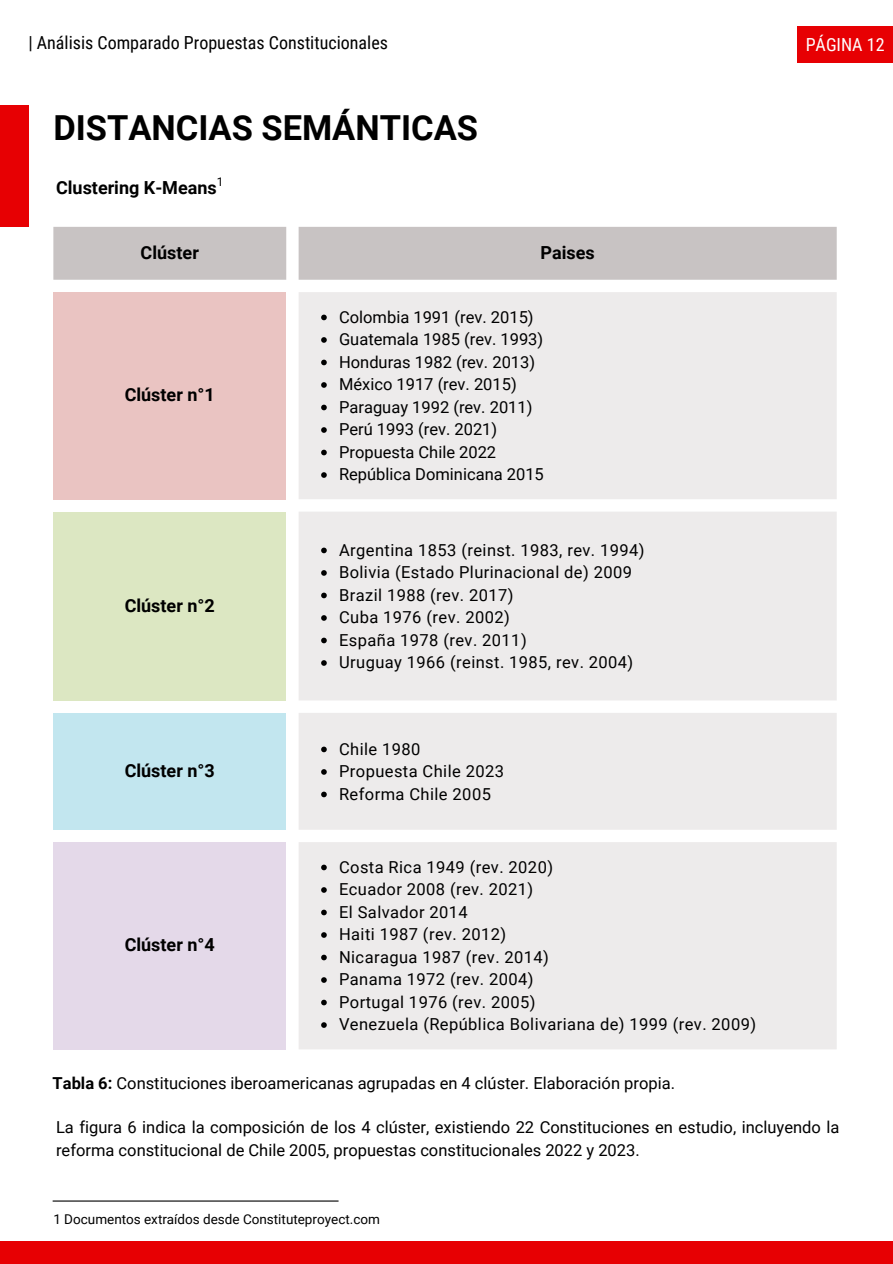
<style>
.page{position:relative;width:893px;height:1264px;background:#fff}
.page>*{position:absolute;margin:0;border:0;box-sizing:border-box;transform-origin:0 0}
.t1{font:700 34.5px "Roboto";color:#000}
.t2{font:700 18px "Roboto";color:#000}
.t3{font:18px "Roboto Condensed";color:#000}
.t4{font:18px "Roboto Condensed";color:#fff}
.t5{font:16.5px/22.5px "Roboto";color:#000}
.t6{font:16.5px/22.5px "Roboto";letter-spacing:.025em;color:#000}
.t7{font:13.5px "Roboto";color:#000}
.t8{font:12px "Roboto";color:#000}
.s1{font-weight:700}
</style>
<div class="page">
<div style="left:796px;top:27px;width:96px;height:36px;background:#e70003"></div>
<div style="left:0;top:1241px;width:892px;height:22px;background:#e70003"></div>
<div style="left:0;top:106px;width:28px;height:121px;background:#e70003"></div>
<div style="left:53px;top:227px;width:783px;height:53px;background:#c8c3c3"></div>
<div style="left:53px;top:292px;width:233px;height:207px;background:#eac4c2"></div>
<div style="left:299px;top:292px;width:537px;height:757px;background:#edebeb"></div>
<div style="left:53px;top:511px;width:233px;height:189px;background:#dce7c2"></div>
<div style="left:53px;top:713px;width:233px;height:116px;background:#c2e6ef"></div>
<div style="left:53px;top:842px;width:233px;height:207px;background:#e4d9e9"></div>
<svg style="left:321px;top:314px;width:6px;height:6px"></svg>
<svg style="left:321px;top:337px;width:6px;height:6px"></svg>
<svg style="left:321px;top:359px;width:6px;height:6px"></svg>
<svg style="left:321px;top:382px;width:6px;height:6px"></svg>
<svg style="left:321px;top:404px;width:6px;height:6px"></svg>
<svg style="left:321px;top:427px;width:6px;height:6px"></svg>
<svg style="left:321px;top:449px;width:6px;height:6px"></svg>
<svg style="left:321px;top:472px;width:6px;height:6px"></svg>
<svg style="left:321px;top:547px;width:6px;height:6px"></svg>
<svg style="left:321px;top:570px;width:6px;height:5px"></svg>
<svg style="left:321px;top:592px;width:6px;height:6px"></svg>
<svg style="left:321px;top:615px;width:6px;height:5px"></svg>
<svg style="left:321px;top:637px;width:6px;height:6px"></svg>
<svg style="left:321px;top:660px;width:6px;height:5px"></svg>
<svg style="left:321px;top:746px;width:6px;height:6px"></svg>
<svg style="left:321px;top:769px;width:6px;height:5px"></svg>
<svg style="left:321px;top:791px;width:6px;height:6px"></svg>
<svg style="left:321px;top:864px;width:6px;height:6px"></svg>
<svg style="left:321px;top:887px;width:6px;height:5px"></svg>
<svg style="left:321px;top:909px;width:6px;height:6px"></svg>
<svg style="left:321px;top:932px;width:6px;height:5px"></svg>
<svg style="left:321px;top:954px;width:6px;height:6px"></svg>
<svg style="left:321px;top:977px;width:6px;height:5px"></svg>
<svg style="left:321px;top:999px;width:6px;height:6px"></svg>
<svg style="left:321px;top:1022px;width:6px;height:5px"></svg>
<hr style="left:53px;top:1200px;width:285px;height:1px;background:#000">
<p class="t3" style="left:28px;top:33px;width:361px">| Análisis Comparado Propuestas Constitucionales</p>
<h1 class="t1" style="left:53px;top:107px;width:426px">DISTANCIAS SEMÁNTICAS</h1>
<p class="t8" style="left:217px;top:175px;width:8px">1</p>
<p class="t2" style="left:56px;top:178px;width:162px">Clustering K-Means</p>
<p class="t2" style="left:141px;top:243px;width:60px">Clúster</p>
<p class="t2" style="left:540px;top:243px;width:56px">Paises</p>
<p class="t2" style="left:125px;top:384px;width:92px">Clúster n°1</p>
<p class="t2" style="left:125px;top:595px;width:92px">Clúster n°2</p>
<p class="t2" style="left:125px;top:760px;width:92px">Clúster n°3</p>
<p class="t2" style="left:125px;top:934px;width:92px">Clúster n°4</p>
<p class="t5" style="left:339px;top:305px;width:206px">Colombia 1991 (rev. 2015)<br>Guatemala 1985 (rev. 1993)<br>Honduras 1982 (rev. 2013)<br>México 1917 (rev. 2015)<br>Paraguay 1992 (rev. 2011)<br>Perú 1993 (rev. 2021)<br>Propuesta Chile 2022<br>República Dominicana 2015</p>
<p class="t6" style="left:339px;top:538px;width:307px">Argentina 1853 (reinst. 1983, rev. 1994)<br>Bolivia (Estado Plurinacional de) 2009<br>Brazil 1988 (rev. 2017)<br>Cuba 1976 (rev. 2002)<br>España 1978 (rev. 2011)<br>Uruguay 1966 (reinst. 1985, rev. 2004)</p>
<p class="t6" style="left:339px;top:737px;width:166px">Chile 1980<br>Propuesta Chile 2023<br>Reforma Chile 2005</p>
<p class="t6" style="left:339px;top:855px;width:418px">Costa Rica 1949 (rev. 2020)<br>Ecuador 2008 (rev. 2021)<br>El Salvador 2014<br>Haiti 1987 (rev. 2012)<br>Nicaragua 1987 (rev. 2014)<br>Panama 1972 (rev. 2004)<br>Portugal 1976 (rev. 2005)<br>Venezuela (República Bolivariana de) 1999 (rev. 2009)</p>
<p class="t4" style="left:805px;top:34px;width:80px">PÁGINA 12</p>
<p class="t5" style="left:53px;top:1072px;width:623px"><span class="s1">Tabla 6:</span> Constituciones iberoamericanas agrupadas en 4 clúster. Elaboración propia.</p>
<p class="t5" style="left:56px;top:1116px;width:784px">La figura 6 indica la composición de los 4 clúster, existiendo 22 Constituciones en estudio, incluyendo la reforma constitucional de Chile 2005, propuestas constitucionales 2022 y 2023.</p>
<p class="t7" style="left:53px;top:1210px;width:328px">1 Documentos extraídos desde Constituteproyect.com</p>
</div>
